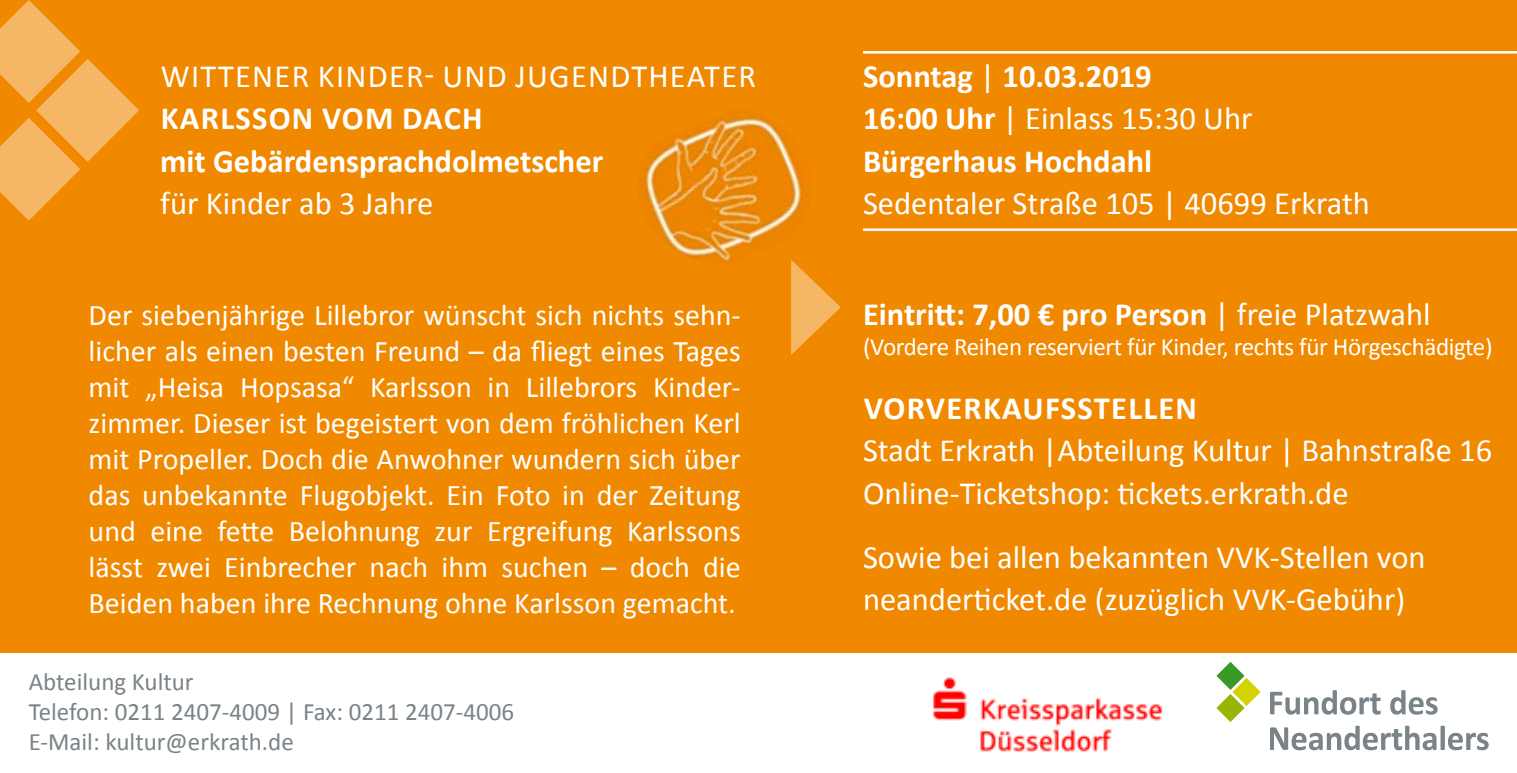
<style>
.page{position:relative;width:1517px;height:773px;background:#fff}
.page>*{position:absolute;margin:0;border:0;box-sizing:border-box;transform-origin:0 0}
.Veranstaltungstitel{font:32.5px/42.5px "Calibri";color:#fff}
.Veranstaltungstitel-2{font:32.5px/42.5px "Calibri";letter-spacing:.04em;color:#fff}
.Veranstaltungstitel-3{font:700 32.5px "Calibri";color:#fff}
.Veranstaltungsinfos{font:30px/36px "Calibri";color:#fff;text-align:justify}
.Kontakt{font:25px/30px "Calibri";color:#7a8387}
.Zusatzhinweis{font:25px "Calibri";letter-spacing:-.015em;color:#fff}
.s1{font-weight:700}
.s2{font-weight:400}
</style>
<div class="page">
<div style="left:0;top:0;width:1517px;height:652px;background:#f08900"></div>
<svg style="left:0;top:0;width:139px;height:219px"></svg>
<svg style="left:1270px;top:690px;width:110px;height:24px"></svg>
<svg style="left:1390px;top:690px;width:47px;height:24px"></svg>
<svg style="left:1270px;top:725px;width:218px;height:25px"></svg>
<svg style="left:1216px;top:662px;width:44px;height:60px"></svg>
<img style="left:933px;top:677px;width:230px;height:75px">
<svg style="left:791px;top:264px;width:49px;height:91px"></svg>
<hr style="left:863px;top:51px;width:654px;height:3px;background:#fff">
<hr style="left:863px;top:228px;width:654px;height:3px;background:#fff">
<img style="left:644px;top:112px;width:165px;height:152px">
<p class="Veranstaltungstitel-2" style="left:160px;top:55px;width:597px">WITTENER KINDER- UND JUGENDTHEATER<br><span class="s1">KARLSSON VOM DACH<br>mit Gebärdensprachdolmetscher<br></span>für Kinder ab 3 Jahre</p>
<p class="Veranstaltungsinfos" style="left:89px;top:296px;width:653px">Der siebenjährige Lillebror wünscht sich nichts sehn&shy;licher als einen besten Freund – da fliegt eines Tages mit „Heisa Hopsasa“ Karlsson in Lillebrors Kinder&shy;zimmer. Dieser ist begeistert von dem fröhlichen Kerl mit Propeller. Doch die Anwohner wundern sich über das unbekannte Flugobjekt. Ein Foto in der Zeitung und eine fette Belohnung zur Ergreifung Karlssons lässt zwei Einbrecher nach ihm suchen – doch die Beiden haben ihre Rechnung ohne Karlsson gemacht.</p>
<p class="Kontakt" style="left:29px;top:667px;width:487px">Abteilung Kultur<br>Telefon: 0211 2407-4009 | Fax: 0211 2407-4006<br>E-Mail: kultur@erkrath.de</p>
<p class="Veranstaltungstitel" style="left:863px;top:55px;width:508px"><span class="s1">Sonntag</span> | <span class="s1">10.03.2019<br>16:00 Uhr</span> | Einlass 15:30 Uhr<br><span class="s1">Bürgerhaus Hochdahl<br></span>Sedentaler Straße 105 | 40699 Erkrath</p>
<p class="Veranstaltungstitel-3" style="left:863px;top:293px;width:569px">Eintritt: 7,00 € pro Person <span class="s2">| freie Platzwahl</span></p>
<p class="Zusatzhinweis" style="left:863px;top:331px;width:631px">(Vordere Reihen reserviert für Kinder, rechts für Hörgeschädigte)</p>
<p class="Veranstaltungstitel" style="left:863px;top:387px;width:630px"><span class="s1">VORVERKAUFSSTELLEN<br></span>Stadt Erkrath |Abteilung Kultur | Bahnstraße 16<br>Online-Ticketshop: tickets.erkrath.de</p>
<p class="Veranstaltungstitel" style="left:863px;top:535px;width:564px">Sowie bei allen bekannten VVK-Stellen von neanderticket.de (zuzüglich VVK-Gebühr)</p>
</div>
